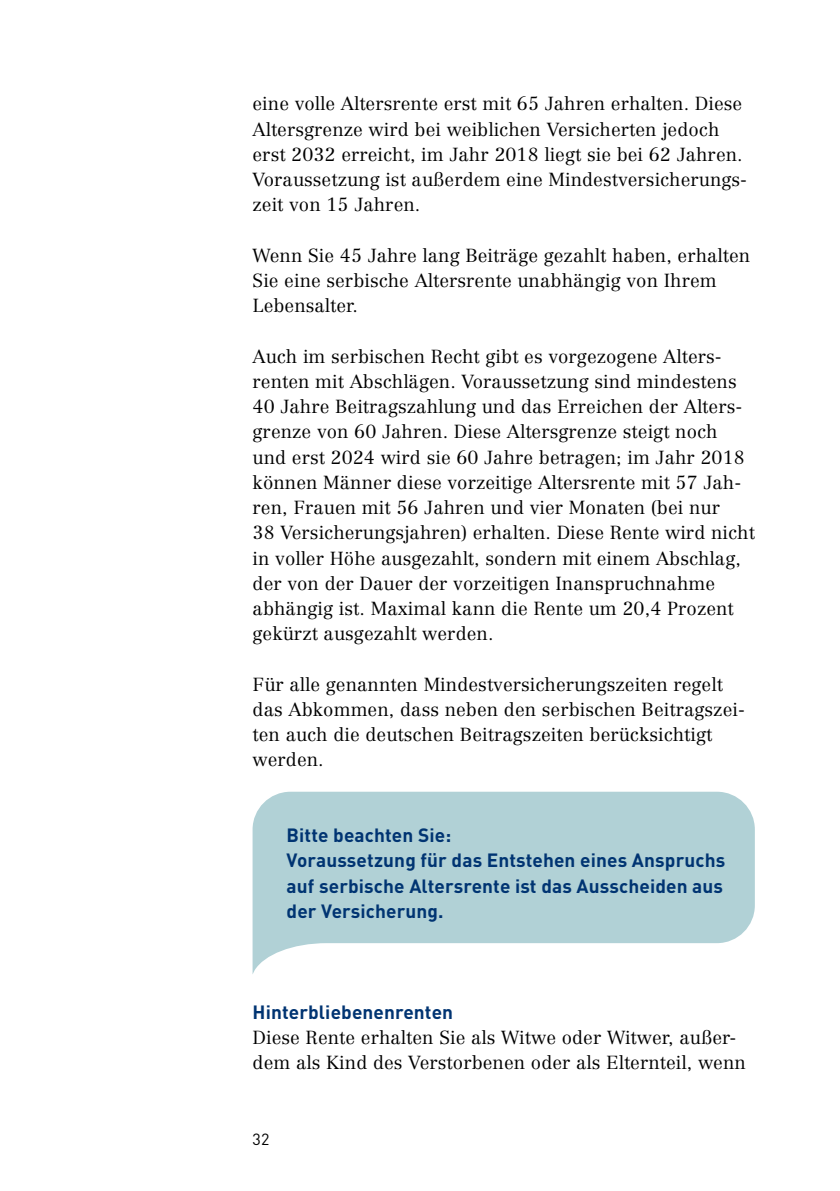
<style>
.page{position:relative;width:840px;height:1191px;background:#fff}
.page>*{position:absolute;margin:0;border:0;box-sizing:border-box;transform-origin:0 0}
.IB_Blase_Text{font:700 19px/25.2px "DIN Pro";letter-spacing:.005em;color:#003472;text-align:justify}
.t1{font:300 18.6px/25.2px "Centennial LT Pro";letter-spacing:.005em;color:#000}
.t2{font:16px "DIN Pro";color:#000}
</style>
<div class="page">
<svg style="left:252px;top:791px;width:502px;height:183px;fill:#b1d1d6"></svg>
<p class="t1" style="left:252px;top:91px;width:496px">eine volle Altersrente erst mit 65 Jahren erhalten. Diese Altersgrenze wird bei weiblichen Versicherten jedoch erst 2032 erreicht, im Jahr 2018 liegt sie bei 62 Jahren.<br>Voraussetzung ist außerdem eine Mindestversicherungs&shy;zeit von 15 Jahren.</p>
<p class="t1" style="left:252px;top:242px;width:499px">Wenn Sie 45 Jahre lang Beiträge gezahlt haben, erhalten<br>Sie eine serbische Altersrente unabhängig von Ihrem<br>Lebensalter.</p>
<p class="t1" style="left:252px;top:343px;width:503px">Auch im serbischen Recht gibt es vorgezogene Alters&shy;renten mit Abschlägen. Voraussetzung sind mindestens 40 Jahre Beitragszahlung und das Erreichen der Alters&shy;grenze von 60 Jahren. Diese Altersgrenze steigt noch und erst 2024 wird sie 60 Jahre betragen; im Jahr 2018 können Männer diese vorzeitige Altersrente mit 57 Jah&shy;ren, Frauen mit 56 Jahren und vier Monaten (bei nur<br>38 Versicherungsjahren) erhalten. Diese Rente wird nicht in voller Höhe ausgezahlt, sondern mit einem Abschlag, der von der Dauer der vorzeitigen Inanspruchnahme abhängig ist. Maximal kann die Rente um 20,4 Prozent gekürzt ausgezahlt werden.</p>
<p class="t1" style="left:252px;top:671px;width:493px">Für alle genannten Mindestversicherungszeiten regelt das Abkommen, dass neben den serbischen Beitragszei&shy;ten auch die deutschen Beitragszeiten berücksichtigt werden.</p>
<h3 class="IB_Blase_Text" style="left:286px;top:820px;width:166px">Bitte beachten Sie:</h3>
<p class="IB_Blase_Text" style="left:286px;top:845px;width:440px">Voraussetzung für das Entstehen eines Anspruchs auf serbische Altersrente ist das Ausscheiden aus der Versicherung.</p>
<h3 class="IB_Blase_Text" style="left:252px;top:997px;width:202px">Hinterbliebenenrenten</h3>
<p class="t1" style="left:252px;top:1025px;width:494px">Diese Rente erhalten Sie als Witwe oder Witwer, außer&shy;dem als Kind des Verstorbenen oder als Elternteil, wenn</p>
<p class="t2" style="left:252px;top:1126px;width:18px">32</p>
</div>
